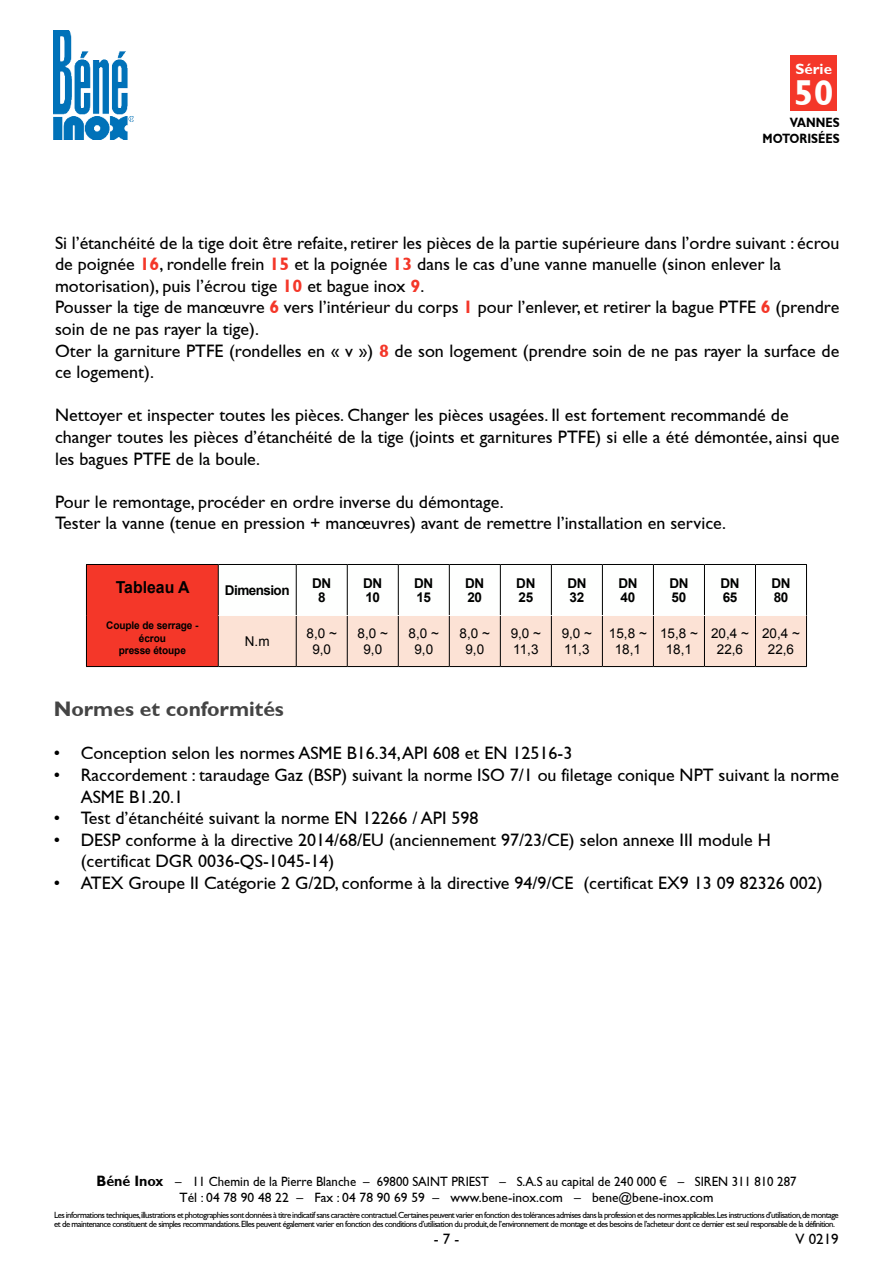
<style>
.page{position:relative;width:893px;height:1263px;background:#fff}
.page>*{position:absolute;margin:0;border:0;box-sizing:border-box;transform-origin:0 0}
.t1{font:700 36px "Gill Sans";color:#fefffe}
.t2{font:700 21px "Gill Sans";color:#444}
.t3{font:18px/21.6px "Gill Sans";color:#000}
.t4{font:700 16.5px "Arial";color:#000;scale:.96 1}
.t5{font:15px "Gill Sans";color:#000}
.t6{font:700 15px "Gill Sans";color:#fefffe}
.t7{font:13.5px/16.2px "Gill Sans";color:#000;text-align:center;scale:.95 1}
.t8{font:13.5px/16.2px "Arial";color:#000;text-align:center}
.t9{font:700 13.5px/13.5px "Arial";letter-spacing:-.03em;color:#000}
.t10{font:700 13.5px/16.2px "Gill Sans";color:#000;text-align:right;scale:.85 1}
.t11{font:700 10.5px/12.6px "Arial";letter-spacing:-.01em;color:#000;text-align:center;scale:.96 1}
.t12{font:9px/9px "Gill Sans";letter-spacing:-.06em;color:#000}
.s1{font-weight:700;color:#f43729}
.s2{font-weight:700;font-size:15px}
.s3{font-family:"Arial"}
</style>
<div class="page">
<img style="left:54px;top:31px;width:80px;height:109px">
<div style="left:790px;top:55px;width:47px;height:56px;background:#f43729"></div>
<div style="left:86px;top:564px;width:132px;height:102px;background:#f43729"></div>
<svg style="left:219px;top:565px;width:587px;height:101px"></svg>
<hr style="left:86px;top:564px;width:132px;height:1px;background:#000">
<hr style="left:86px;top:565px;width:1px;height:50px;background:#000">
<hr style="left:218px;top:564px;width:78px;height:1px;background:#000">
<hr style="left:296px;top:564px;width:51px;height:1px;background:#000">
<hr style="left:347px;top:564px;width:51px;height:1px;background:#000">
<hr style="left:398px;top:564px;width:51px;height:1px;background:#000">
<hr style="left:449px;top:564px;width:51px;height:1px;background:#000">
<hr style="left:500px;top:564px;width:51px;height:1px;background:#000">
<hr style="left:551px;top:564px;width:51px;height:1px;background:#000">
<hr style="left:602px;top:564px;width:51px;height:1px;background:#000">
<hr style="left:653px;top:564px;width:51px;height:1px;background:#000">
<hr style="left:704px;top:564px;width:51px;height:1px;background:#000">
<hr style="left:755px;top:564px;width:52px;height:1px;background:#000">
<hr style="left:806px;top:565px;width:1px;height:50px;background:#000">
<hr style="left:86px;top:615px;width:1px;height:51px;background:#000">
<hr style="left:806px;top:615px;width:1px;height:51px;background:#000">
<hr style="left:86px;top:666px;width:132px;height:1px;background:#000">
<hr style="left:218px;top:666px;width:78px;height:1px;background:#000">
<hr style="left:296px;top:666px;width:51px;height:1px;background:#000">
<hr style="left:347px;top:666px;width:51px;height:1px;background:#000">
<hr style="left:398px;top:666px;width:51px;height:1px;background:#000">
<hr style="left:449px;top:666px;width:51px;height:1px;background:#000">
<hr style="left:500px;top:666px;width:51px;height:1px;background:#000">
<hr style="left:551px;top:666px;width:51px;height:1px;background:#000">
<hr style="left:602px;top:666px;width:51px;height:1px;background:#000">
<hr style="left:653px;top:666px;width:51px;height:1px;background:#000">
<hr style="left:704px;top:666px;width:51px;height:1px;background:#000">
<hr style="left:755px;top:666px;width:52px;height:1px;background:#000">
<hr style="left:218px;top:565px;width:1px;height:50px;background:#000">
<hr style="left:296px;top:565px;width:1px;height:50px;background:#000">
<hr style="left:347px;top:565px;width:1px;height:50px;background:#000">
<hr style="left:398px;top:565px;width:1px;height:50px;background:#000">
<hr style="left:449px;top:565px;width:1px;height:50px;background:#000">
<hr style="left:500px;top:565px;width:1px;height:50px;background:#000">
<hr style="left:551px;top:565px;width:1px;height:50px;background:#000">
<hr style="left:602px;top:565px;width:1px;height:50px;background:#000">
<hr style="left:653px;top:565px;width:1px;height:50px;background:#000">
<hr style="left:704px;top:565px;width:1px;height:50px;background:#000">
<hr style="left:755px;top:565px;width:1px;height:50px;background:#000">
<hr style="left:218px;top:615px;width:1px;height:51px;background:#000">
<hr style="left:296px;top:616px;width:1px;height:50px;background:#000">
<hr style="left:347px;top:616px;width:1px;height:50px;background:#000">
<hr style="left:398px;top:616px;width:1px;height:50px;background:#000">
<hr style="left:449px;top:616px;width:1px;height:50px;background:#000">
<hr style="left:500px;top:616px;width:1px;height:50px;background:#000">
<hr style="left:551px;top:616px;width:1px;height:50px;background:#000">
<hr style="left:602px;top:616px;width:1px;height:50px;background:#000">
<hr style="left:653px;top:616px;width:1px;height:50px;background:#000">
<hr style="left:704px;top:616px;width:1px;height:50px;background:#000">
<hr style="left:755px;top:616px;width:1px;height:50px;background:#000">
<hr style="left:218px;top:615px;width:78px;height:1px;background:#fefffe">
<hr style="left:296px;top:615px;width:51px;height:1px;background:#fefffe">
<hr style="left:347px;top:615px;width:51px;height:1px;background:#fefffe">
<hr style="left:398px;top:615px;width:51px;height:1px;background:#fefffe">
<hr style="left:449px;top:615px;width:51px;height:1px;background:#fefffe">
<hr style="left:500px;top:615px;width:51px;height:1px;background:#fefffe">
<hr style="left:551px;top:615px;width:51px;height:1px;background:#fefffe">
<hr style="left:602px;top:615px;width:51px;height:1px;background:#fefffe">
<hr style="left:653px;top:615px;width:51px;height:1px;background:#fefffe">
<hr style="left:704px;top:615px;width:51px;height:1px;background:#fefffe">
<hr style="left:755px;top:615px;width:51px;height:1px;background:#fefffe">
<p class="t6" style="left:795px;top:60px;width:38px">Série</p>
<h1 class="t1" style="left:794px;top:73px;width:41px">50</h1>
<p class="t10" style="left:763px;top:114px;width:92px">VANNES<br>MOTORISÉES</p>
<p class="t3" style="left:55px;top:232px;width:786px">Si l’étanchéité de la tige doit être refaite, retirer les pièces de la partie supérieure dans l’ordre suivant : écrou de poignée <span class="s1">16</span>, rondelle frein <span class="s1">15</span> et la poignée <span class="s1">13</span> dans le cas d’une vanne manuelle (sinon enlever la motorisation), puis l’écrou tige <span class="s1">10</span> et bague inox <span class="s1">9</span>.<br>Pousser la tige de manœuvre <span class="s1">6</span> vers l’intérieur du corps <span class="s1">1</span> pour l’enlever, et retirer la bague PTFE <span class="s1">6</span> (prendre soin de ne pas rayer la tige).<br>Oter la garniture PTFE (rondelles en « v ») <span class="s1">8</span> de son logement (prendre soin de ne pas rayer la surface de ce logement).</p>
<p class="t3" style="left:55px;top:404px;width:786px">Nettoyer et inspecter toutes les pièces. Changer les pièces usagées. Il est fortement recommandé de changer toutes les pièces d’étanchéité de la tige (joints et garnitures PTFE) si elle a été démontée, ainsi que les bagues PTFE de la boule.</p>
<p class="t3" style="left:55px;top:491px;width:673px">Pour le remontage, procéder en ordre inverse du démontage.<br>Tester la vanne (tenue en pression + manœuvres) avant de remettre l’installation en service.</p>
<p class="t4" style="left:116px;top:581px;width:79px">Tableau A</p>
<p class="t11" style="left:106px;top:620px;width:98px">Couple de serrage - écrou<br>presse étoupe</p>
<p class="t9" style="left:225px;top:585px;width:66px">Dimension</p>
<p class="t9" style="left:312px;top:578px;width:21px;text-align:center">DN<br>8</p>
<p class="t9" style="left:363px;top:578px;width:21px">DN<br>10</p>
<p class="t9" style="left:414px;top:578px;width:21px">DN<br>15</p>
<p class="t9" style="left:465px;top:578px;width:21px">DN<br>20</p>
<p class="t9" style="left:516px;top:578px;width:21px">DN<br>25</p>
<p class="t9" style="left:567px;top:578px;width:21px">DN<br>32</p>
<p class="t9" style="left:618px;top:578px;width:21px">DN<br>40</p>
<p class="t9" style="left:669px;top:578px;width:21px">DN<br>50</p>
<p class="t9" style="left:720px;top:578px;width:21px">DN<br>65</p>
<p class="t9" style="left:771px;top:578px;width:21px">DN<br>80</p>
<p class="t8" style="left:245px;top:634px;width:26px">N.m</p>
<p class="t8" style="left:307px;top:626px;width:32px">8,0 ~<br>9,0</p>
<p class="t8" style="left:358px;top:626px;width:32px">8,0 ~<br>9,0</p>
<p class="t8" style="left:409px;top:626px;width:32px">8,0 ~<br>9,0</p>
<p class="t8" style="left:460px;top:626px;width:32px">8,0 ~<br>9,0</p>
<p class="t8" style="left:511px;top:626px;width:32px;text-align:left">9,0 ~<br>11,3</p>
<p class="t8" style="left:562px;top:626px;width:32px;text-align:left">9,0 ~<br>11,3</p>
<p class="t8" style="left:609px;top:626px;width:39px">15,8 ~<br>18,1</p>
<p class="t8" style="left:660px;top:626px;width:39px">15,8 ~<br>18,1</p>
<p class="t8" style="left:711px;top:626px;width:39px">20,4 ~<br>22,6</p>
<p class="t8" style="left:762px;top:626px;width:39px">20,4 ~<br>22,6</p>
<p class="t2" style="left:54px;top:697px;width:232px">Normes et conformités</p>
<p class="t3" style="left:54px;top:742px;width:520px">• Conception selon les normes ASME B16.34, API 608 et EN 12516-3</p>
<p class="t3" style="left:81px;top:764px;width:760px;text-indent:-27px">• Raccordement : taraudage Gaz (BSP) suivant la norme ISO 7/1 ou filetage conique NPT suivant la norme<br>ASME B1.20.1</p>
<p class="t3" style="left:54px;top:807px;width:426px">• Test d’étanchéité suivant la norme EN 12266 / API 598</p>
<p class="t3" style="left:81px;top:829px;width:692px;text-indent:-27px">• DESP conforme à la directive 2014/68/EU (anciennement 97/23/CE) selon annexe III module H (certificat DGR 0036-QS-1045-14)</p>
<p class="t3" style="left:54px;top:872px;width:770px">• ATEX Groupe II Catégorie 2 G/2D, conforme à la directive 94/9/CE (certificat EX9 13 09 82326 002)</p>
<p class="t7" style="left:96px;top:1173px;width:738px"><span class="s2">Béné Inox</span> – 11 Chemin de la Pierre Blanche – 69800 SAINT PRIEST – S.A.S au capital de 240 000 <span class="s3">€</span> – SIREN 311 810 287<br>Tél : 04 78 90 48 22 – Fax : 04 78 90 69 59 – www.bene-inox.com – bene@bene-inox.com</p>
<p class="t5" style="left:795px;top:1231px;width:45px">V 0219</p>
<p class="t12" style="left:54px;top:1210px;width:786px">Les informations techniques,illustrations et photographies sont données à titre indicatif sans caractère contractuel.Certaines peuvent varier en fonction des tolérances admises dans la profession et des normes applicables.Les instructions d’utilisation,de montage et de maintenance constituent de simples recommandations.Elles peuvent également varier en fonction des conditions d’utilisation du produit,de l’environnement de montage et des besoins de l’acheteur dont ce dernier est seul responsable de la définition.</p>
<p class="t5" style="left:434px;top:1234px;width:27px">- 7 -</p>
</div>
